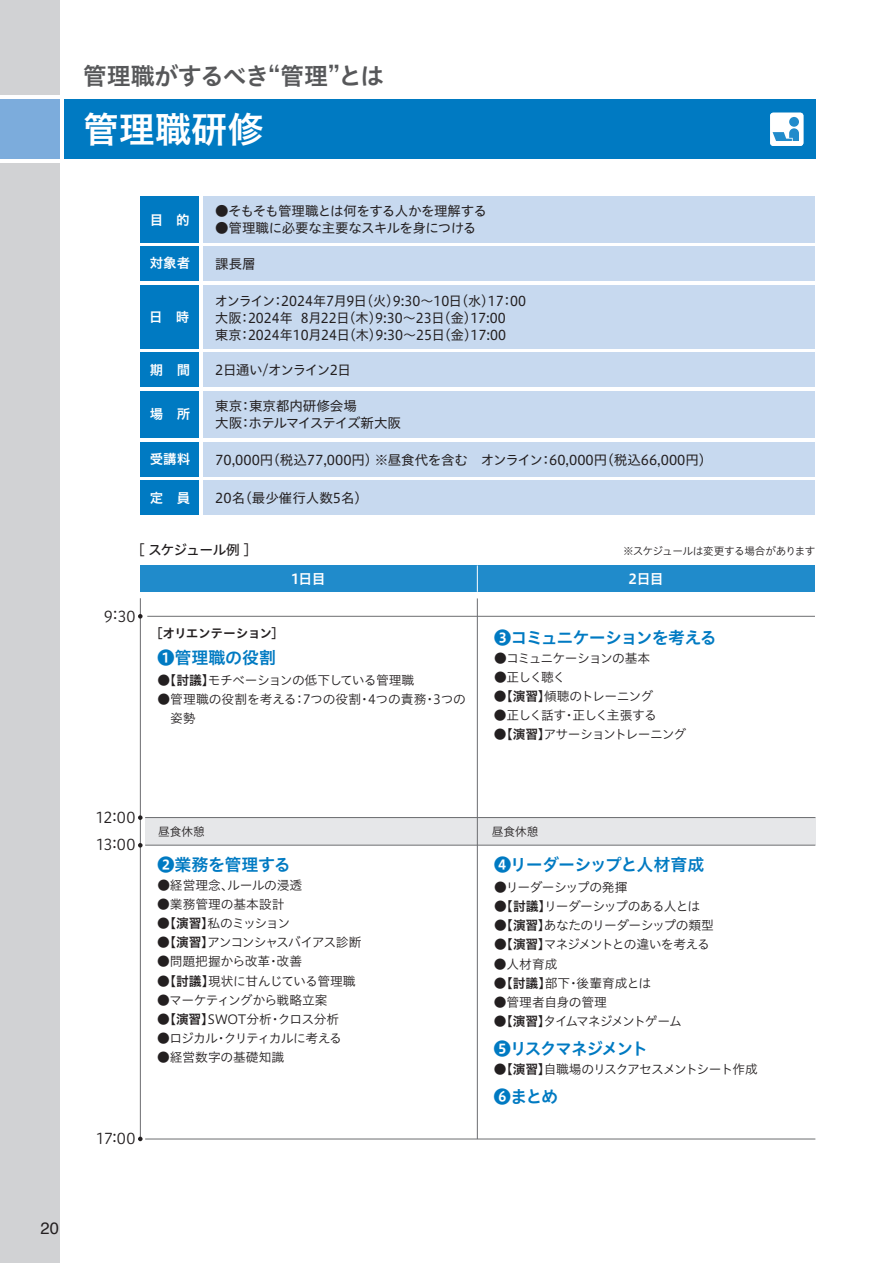
<style>
.page{position:relative;width:893px;height:1263px;background:#fff}
.page>*{position:absolute;margin:0;border:0;box-sizing:border-box;transform-origin:0 0}
.t1{font:36.15px "Hiragino UD Sans Std W6";color:#fff}
.t2{font:24px "Hiragino UD Sans Std W6";letter-spacing:-.025em;color:#57585a}
.t3{font:16.95px "Hiragino UD Sans Std W6";letter-spacing:-.06em;color:#007ac2}
.t4{font:16.95px "Hiragino UD Sans Std W6";letter-spacing:-.11em;color:#007ac2}
.t5{font:16.95px "Hiragino UD Sans Std W6";letter-spacing:-.025em;color:#007ac2}
.t6{font:16.95px "Hiragino UD Sans Std W6";color:#007ac2}
.t7{font:16.5px "Helvetica";color:#231f20}
.t8{font:14.85px/27.5px "Hiragino UD Sans R Std W3";letter-spacing:.01em;color:#231f20}
.t9{font:13.8px "Hiragino UD Sans Std W5";letter-spacing:-.06em;color:#231f20}
.t10{font:13.8px "Hiragino UD Sans Std W6";letter-spacing:-.05em;color:#fff}
.t11{font:13.5px/17px "Hiragino UD Sans Std W4";letter-spacing:-.005em;color:#231f20}
.t12{font:13.5px "Hiragino UD Sans Std W4";letter-spacing:-.04em;color:#231f20}
.t13{font:13.5px "Hiragino UD Sans Std W4";letter-spacing:-.045em;color:#231f20}
.t14{font:13.5px "Hiragino UD Sans Std W6";color:#fff}
.t15{font:12.75px "Hiragino UD Sans Std W3";letter-spacing:-.04em;color:#231f20}
.t16{font:12.75px "Hiragino UD Sans Std W3";color:#231f20}
.t17{font:12.75px/19.2px "Hiragino UD Sans Std W3";letter-spacing:-.005em;color:#231f20}
.t18{font:12.75px "Hiragino UD Sans Std W3";letter-spacing:-.08em;color:#231f20}
.t19{font:12.75px "Hiragino UD Sans Std W3";letter-spacing:-.06em;color:#231f20}
.t20{font:12.75px "Hiragino UD Sans Std W3";letter-spacing:-.065em;color:#231f20}
.t21{font:12.75px "Hiragino UD Sans Std W3";letter-spacing:-.1em;color:#231f20}
.t22{font:12.75px "Hiragino UD Sans Std W3";letter-spacing:-.015em;color:#231f20}
.t23{font:12.75px "Hiragino UD Sans Std W3";letter-spacing:-.07em;color:#231f20}
.t24{font:12.75px "Hiragino UD Sans Std W3";letter-spacing:-.075em;color:#231f20}
.t25{font:12.75px "Hiragino UD Sans Std W6";letter-spacing:-.045em;color:#231f20}
.t26{font:11.7px "Hiragino UD Sans Std W3";color:#231f20}
.t27{font:10.65px "Hiragino UD Sans Std W3";letter-spacing:-.05em;color:#231f20}
.s1{font-family:"Hiragino UD Sans Std W6"}
</style>
<div class="page">
<div style="left:0;top:99px;width:60px;height:60px;background:#7cacdc"></div>
<div style="left:0;top:0;width:60px;height:95px;background:#d1d2d4"></div>
<div style="left:0;top:164px;width:60px;height:1099px;background:#d1d2d4"></div>
<div style="left:203px;top:196px;width:611px;height:46px;background:#c7d9ef"></div>
<div style="left:140px;top:196px;width:59px;height:46px;background:#007ac2"></div>
<div style="left:203px;top:247px;width:611px;height:34px;background:#c7d9ef"></div>
<div style="left:140px;top:247px;width:59px;height:34px;background:#007ac2"></div>
<div style="left:203px;top:285px;width:611px;height:64px;background:#c7d9ef"></div>
<div style="left:140px;top:285px;width:59px;height:64px;background:#007ac2"></div>
<div style="left:203px;top:353px;width:611px;height:34px;background:#c7d9ef"></div>
<div style="left:140px;top:353px;width:59px;height:34px;background:#007ac2"></div>
<div style="left:203px;top:391px;width:611px;height:47px;background:#c7d9ef"></div>
<div style="left:140px;top:391px;width:59px;height:47px;background:#007ac2"></div>
<div style="left:203px;top:442px;width:611px;height:34px;background:#c7d9ef"></div>
<div style="left:140px;top:442px;width:59px;height:34px;background:#007ac2"></div>
<div style="left:203px;top:480px;width:611px;height:34px;background:#c7d9ef"></div>
<div style="left:140px;top:480px;width:59px;height:34px;background:#007ac2"></div>
<div style="left:64px;top:99px;width:752px;height:60px;background:#007ac2"></div>
<div style="left:145px;top:817px;width:670px;height:28px;background:#e6e7e9"></div>
<hr style="left:145px;top:817px;width:670px;height:1px;background:#6c6d70">
<hr style="left:145px;top:845px;width:670px;height:1px;background:#6c6d70">
<div style="left:140px;top:565px;width:337px;height:27px;background:#208bcb"></div>
<div style="left:477px;top:565px;width:338px;height:27px;background:#208bcb"></div>
<hr style="left:477px;top:598px;width:1px;height:541px;background:#6c6d70">
<hr style="left:140px;top:598px;width:1px;height:541px;background:#6c6d70">
<svg style="left:477px;top:565px;width:1px;height:27px"></svg>
<svg style="left:138px;top:614px;width:5px;height:4px"></svg>
<svg style="left:138px;top:815px;width:5px;height:5px"></svg>
<svg style="left:138px;top:843px;width:5px;height:4px"></svg>
<svg style="left:138px;top:1137px;width:5px;height:4px"></svg>
<hr style="left:145px;top:1139px;width:670px;height:1px;background:#6c6d70">
<hr style="left:147px;top:616px;width:668px;height:1px;background:#6c6d70">
<div style="left:770px;top:113px;width:33px;height:33px;background:#fff;border-radius:3px"></div>
<div style="left:789px;top:117px;width:10px;height:10px;background:#208bcb;border-radius:50%"></div>
<svg style="left:773px;top:128px;width:26px;height:13px"></svg>
<h2 class="t2" style="left:83px;top:58px;width:303px">管理職がするべき“管理”とは</h2>
<h1 class="t1" style="left:83px;top:102px;width:182px">管理職研修</h1>
<p class="t13" style="left:215px;top:201px;width:273px">●そもそも管理職とは何をする人かを理解する</p>
<p class="t12" style="left:215px;top:218px;width:263px">●管理職に必要な主要なスキルを身につける</p>
<p class="t14" style="left:150px;top:209px;width:42px">目　的</p>
<p class="t14" style="left:150px;top:253px;width:42px">対象者</p>
<p class="t11" style="left:215px;top:255px;width:42px">課長層</p>
<p class="t14" style="left:149px;top:307px;width:42px">日　時</p>
<p class="t11" style="left:215px;top:291px;width:313px">オンライン：2024年7月9日（火）9:30～10日（水）17：00大阪：2024年 8月22日（木）9:30～23日（金）17:00<br>東京：2024年10月24日（木）9:30～25日（金）17:00</p>
<p class="t14" style="left:150px;top:359px;width:42px">期　間</p>
<p class="t12" style="left:215px;top:359px;width:137px">2日通い/オンライン2日</p>
<p class="t14" style="left:150px;top:404px;width:42px">場　所</p>
<p class="t14" style="left:150px;top:449px;width:42px">受講料</p>
<p class="t11" style="left:215px;top:450px;width:498px">70,000円（税込77,000円）※昼食代を含む　オンライン：60,000円（税込66,000円）</p>
<p class="t14" style="left:150px;top:487px;width:42px">定　員</p>
<p class="t11" style="left:215px;top:488px;width:154px">20名（最少催行人数5名）</p>
<p class="t11" style="left:215px;top:397px;width:187px">東京：東京都内研修会場　<br>大阪：ホテルマイステイズ新大阪</p>
<p class="t9" style="left:131px;top:539px;width:128px">［ スケジュール例 ］</p>
<p class="t27" style="left:623px;top:543px;width:194px">※スケジュールは変更する場合があります</p>
<p class="t8" style="left:104px;top:601px;width:33px">9:30</p>
<p class="t10" style="left:291px;top:568px;width:36px">1日目</p>
<p class="t10" style="left:628px;top:568px;width:37px">2日目</p>
<p class="t25" style="left:150px;top:623px;width:135px">［オリエンテーション］</p>
<p class="t6" style="left:157px;top:644px;width:120px">❶管理職の役割</p>
<p class="t15" style="left:157px;top:670px;width:258px">●<span class="s1">【討議】</span>モチベーションの低下している管理職</p>
<p class="t17" style="left:170px;top:689px;width:297px;text-indent:-13px">●管理職の役割を考える：7つの役割・4つの責務・3つの姿勢</p>
<p class="t3" style="left:494px;top:624px;width:224px">❸コミュニケーションを考える</p>
<p class="t15" style="left:494px;top:648px;width:158px">●コミュニケーションの基本</p>
<p class="t15" style="left:494px;top:668px;width:73px">●正しく聴く</p>
<p class="t19" style="left:494px;top:687px;width:161px">●<span class="s1">【演習】</span>傾聴のトレーニング</p>
<p class="t20" style="left:494px;top:706px;width:164px">●正しく話す・正しく主張する</p>
<p class="t18" style="left:494px;top:725px;width:194px">●<span class="s1">【演習】</span>アサーショントレーニング</p>
<p class="t8" style="left:95px;top:803px;width:42px">12:00<br>13:00</p>
<p class="t8" style="left:96px;top:1124px;width:41px">17:00</p>
<p class="t26" style="left:158px;top:822px;width:48px">昼食休憩</p>
<p class="t26" style="left:492px;top:822px;width:48px">昼食休憩</p>
<p class="t5" style="left:157px;top:851px;width:135px">❷業務を管理する</p>
<p class="t17" style="left:157px;top:875px;width:147px">●経営理念、ルールの浸透</p>
<p class="t16" style="left:157px;top:894px;width:129px">●業務管理の基本設計</p>
<p class="t21" style="left:157px;top:914px;width:134px">●<span class="s1">【演習】</span>私のミッション</p>
<p class="t18" style="left:157px;top:933px;width:206px">●<span class="s1">【演習】</span>アンコンシャスバイアス診断</p>
<p class="t16" style="left:157px;top:952px;width:146px">●問題把握から改革・改善</p>
<p class="t15" style="left:157px;top:971px;width:200px">●<span class="s1">【討議】</span>現状に甘んじている管理職</p>
<p class="t15" style="left:157px;top:990px;width:172px">●マーケティングから戦略立案</p>
<p class="t22" style="left:157px;top:1009px;width:184px">●<span class="s1">【演習】</span>SWOT分析・クロス分析</p>
<p class="t20" style="left:157px;top:1028px;width:186px">●ロジカル・クリティカルに考える</p>
<p class="t16" style="left:157px;top:1048px;width:129px">●経営数字の基礎知識</p>
<p class="t3" style="left:494px;top:851px;width:212px">❹リーダーシップと人材育成</p>
<p class="t15" style="left:494px;top:877px;width:135px">●リーダーシップの発揮</p>
<p class="t19" style="left:494px;top:897px;width:208px">●<span class="s1">【討議】</span>リーダーシップのある人とは</p>
<p class="t15" style="left:494px;top:916px;width:221px">●<span class="s1">【演習】</span>あなたのリーダーシップの類型</p>
<p class="t24" style="left:494px;top:935px;width:217px">●<span class="s1">【演習】</span>マネジメントとの違いを考える</p>
<p class="t15" style="left:494px;top:954px;width:65px">●人材育成</p>
<p class="t16" style="left:494px;top:973px;width:159px">●<span class="s1">【討議】</span>部下・後輩育成とは</p>
<p class="t22" style="left:494px;top:992px;width:115px">●管理者自身の管理</p>
<p class="t21" style="left:494px;top:1011px;width:190px">●<span class="s1">【演習】</span>タイムマネジメントゲーム</p>
<p class="t4" style="left:494px;top:1035px;width:156px">❺リスクマネジメント</p>
<p class="t23" style="left:494px;top:1059px;width:266px">●<span class="s1">【演習】</span>自職場のリスクアセスメントシート作成</p>
<p class="t3" style="left:494px;top:1083px;width:66px">❻まとめ</p>
<p class="t7" style="left:41px;top:1215px;width:20px">20</p>
</div>
